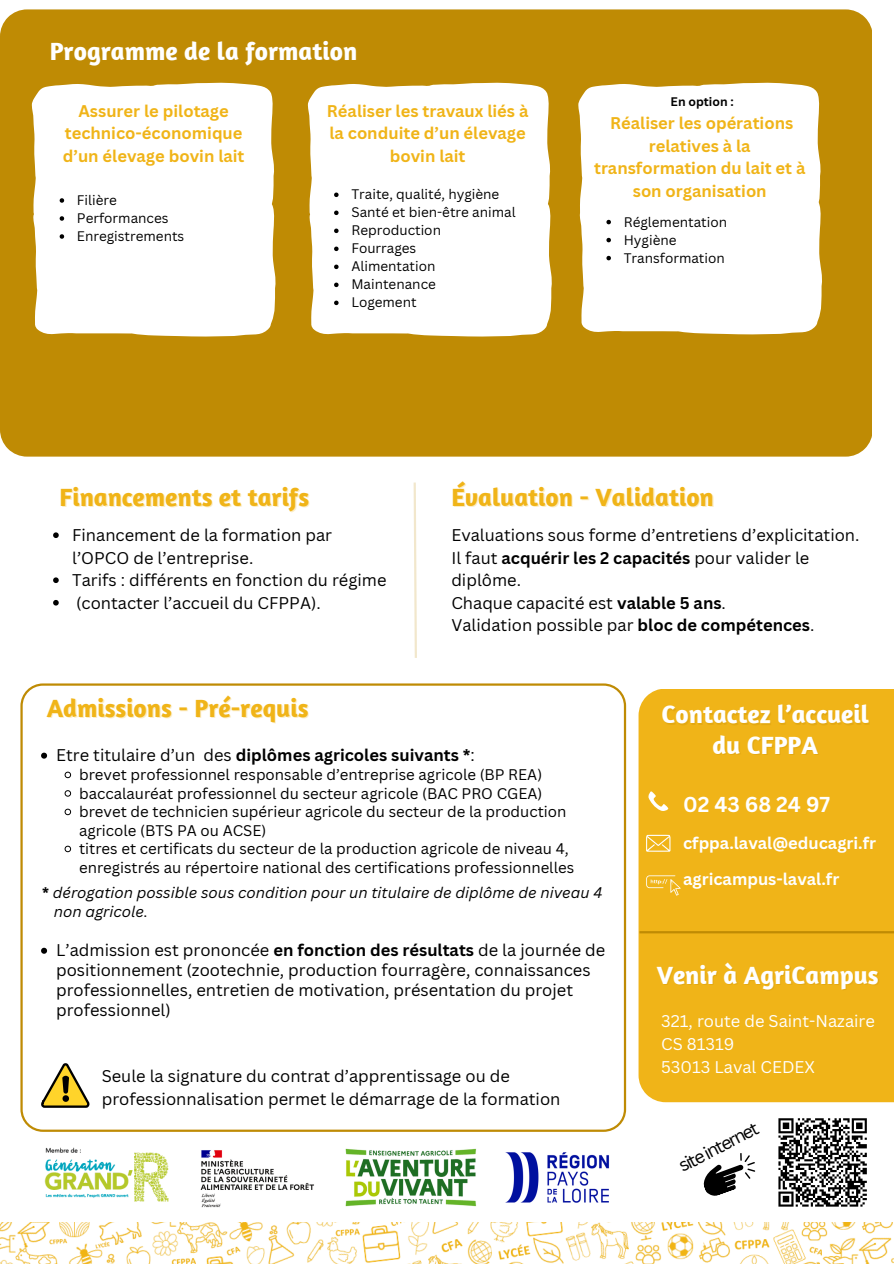
<style>
.page{position:relative;width:894px;height:1264px;background:#fff}
.page>*{position:absolute;margin:0;border:0;box-sizing:border-box;transform-origin:0 0}
.t1{font:700 25.5px "Amaranth";color:#fff}
.t2{font:700 25.5px "Amaranth";color:#f0b418}
.t3{font:700 21px "Canva Sans";color:#fff}
.t4{font:18px "Canva Sans";color:#000}
.t5{font:16.5px/22.5px "Canva Sans";color:#000}
.t6{font:700 16.5px/22.5px "Canva Sans";color:#f0b418;text-align:center}
.t7{font:700 16.5px "Canva Sans";color:#000}
.t8{font:16.5px/22.5px "Canva Sans";color:#fff}
.t9{font:700 16.5px "Canva Sans";color:#fff}
.t10{font:15px/18.5px "Canva Sans";color:#000}
.t11{font:italic 15px/18.5px "Canva Sans";color:#000}
.t12{font:13.5px "Canva Sans";color:#000}
.t13{font:700 12.15px "Canva Sans";color:#000}
.s1{font-weight:700}
.s2{font-weight:400}
.s3{font-weight:700;font-style:normal}
</style>
<div class="page">
<div style="left:0;top:9px;width:871px;height:447px;background:#bf8b04"></div>
<svg style="left:413px;top:482px;width:4px;height:176px"></svg>
<svg style="left:20px;top:684px;width:606px;height:447px"></svg>
<img style="left:0;top:1222px;width:893px;height:41px">
<svg style="left:41px;top:1063px;width:48px;height:44px"></svg>
<svg style="left:41px;top:752px;width:6px;height:6px"></svg>
<svg style="left:64px;top:771px;width:7px;height:7px"></svg>
<svg style="left:64px;top:790px;width:7px;height:6px"></svg>
<svg style="left:64px;top:808px;width:7px;height:7px"></svg>
<svg style="left:64px;top:845px;width:7px;height:7px"></svg>
<svg style="left:41px;top:947px;width:6px;height:6px"></svg>
<svg style="left:32px;top:83px;width:244px;height:253px"></svg>
<svg style="left:308px;top:83px;width:244px;height:253px"></svg>
<svg style="left:578px;top:83px;width:244px;height:251px"></svg>
<svg style="left:53px;top:532px;width:6px;height:6px"></svg>
<svg style="left:53px;top:577px;width:6px;height:6px"></svg>
<svg style="left:53px;top:600px;width:6px;height:5px"></svg>
<div style="left:638px;top:689px;width:255px;height:413px;background:#f0b418"></div>
<hr style="left:639px;top:931px;width:254px;height:2px;background:#bf8b04">
<svg style="left:648px;top:791px;width:20px;height:20px"></svg>
<svg style="left:646px;top:834px;width:24px;height:17px"></svg>
<svg style="left:646px;top:875px;width:34px;height:20px"></svg>
<img style="left:505px;top:1152px;width:104px;height:51px">
<img style="left:44px;top:1147px;width:125px;height:55px">
<img style="left:345px;top:1148px;width:132px;height:59px">
<img style="left:200px;top:1150px;width:114px;height:57px">
<svg style="left:703px;top:1153px;width:52px;height:43px"></svg>
<svg style="left:778px;top:1118px;width:89px;height:89px"></svg>
<h1 class="t1" style="left:50px;top:35px;width:309px">Programme de la formation</h1>
<p class="t6" style="left:63px;top:99px;width:183px">Assurer le pilotage technico-économique d’un élevage bovin lait</p>
<p class="t6" style="left:327px;top:99px;width:203px">Réaliser les travaux liés à la conduite d’un élevage bovin lait</p>
<p class="t12" style="left:77px;top:190px;width:41px">Filière</p>
<p class="t12" style="left:77px;top:208px;width:93px">Performances</p>
<p class="t12" style="left:77px;top:226px;width:109px">Enregistrements</p>
<p class="t12" style="left:351px;top:185px;width:149px">Traite, qualité, hygiène</p>
<p class="t12" style="left:351px;top:203px;width:166px">Santé et bien-être animal</p>
<p class="t12" style="left:351px;top:221px;width:91px">Reproduction</p>
<p class="t12" style="left:351px;top:239px;width:66px">Fourrages</p>
<h1 class="t12" style="left:351px;top:257px;width:85px">Alimentation</h1>
<p class="t12" style="left:351px;top:275px;width:86px">Maintenance</p>
<p class="t12" style="left:351px;top:293px;width:67px">Logement</p>
<p class="t13" style="left:670px;top:93px;width:65px">En option :</p>
<p class="t6" style="left:594px;top:111px;width:213px">Réaliser les opérations relatives à la transformation du lait et à son organisation</p>
<p class="t12" style="left:623px;top:212px;width:105px">Réglementation</p>
<p class="t12" style="left:623px;top:230px;width:54px">Hygiène</p>
<h1 class="t12" style="left:623px;top:248px;width:102px">Transformation</h1>
<h4 class="t2" style="left:60px;top:481px;width:251px">Financements et tarifs</h4>
<p class="t5" style="left:72px;top:523px;width:261px">Financement de la formation par l’OPCO de l’entreprise.</p>
<h1 class="t5" style="left:72px;top:568px;width:316px">Tarifs : différents en fonction du régime</h1>
<p class="t5" style="left:76px;top:591px;width:246px">(contacter l’accueil du CFPPA).</p>
<p class="t2" style="left:451px;top:481px;width:264px">Évaluation - Validation</p>
<p class="t5" style="left:451px;top:523px;width:409px">Evaluations sous forme d’entretiens d’explicitation.<br>Il faut <span class="s1">acquérir les 2 capacités</span> pour valider le diplôme.<br>Chaque capacité est <span class="s1">valable 5 ans</span>.</p>
<p class="t5" style="left:451px;top:613px;width:364px">Validation possible par <span class="s1">bloc de compétences</span>.</p>
<p class="t2" style="left:47px;top:692px;width:263px">Admissions - Pré-requis</p>
<p class="t7" style="left:56px;top:743px;width:420px"><span class="s2">Etre titulaire d’un des</span> diplômes agricoles suivants *<span class="s2">:</span></p>
<p class="t10" style="left:79px;top:765px;width:464px">brevet professionnel responsable d’entreprise agricole (BP REA)</p>
<p class="t10" style="left:79px;top:783px;width:464px">baccalauréat professionnel du secteur agricole (BAC PRO CGEA)</p>
<p class="t10" style="left:79px;top:802px;width:489px">brevet de technicien supérieur agricole du secteur de la production agricole (BTS PA ou ACSE)</p>
<p class="t10" style="left:79px;top:839px;width:496px">titres et certificats du secteur de la production agricole de niveau 4, enregistrés au répertoire national des certifications professionnelles</p>
<p class="t11" style="left:54px;top:883px;width:550px;text-indent:-12px"><span class="s3">*</span> dérogation possible sous condition pour un titulaire de diplôme de niveau 4 non agricole.</p>
<p class="t5" style="left:56px;top:939px;width:550px;line-height:20px">L’admission est prononcée <span class="s1">en fonction des résultats</span> de la journée de positionnement (zootechnie, production fourragère, connaissances professionnelles, entretien de motivation, présentation du projet professionnel)</p>
<p class="t5" style="left:102px;top:1064px;width:460px">Seule la signature du contrat d’apprentissage ou de professionnalisation permet le démarrage de la formation</p>
<p class="t1" style="left:661px;top:698px;width:209px">Contactez l’accueil</p>
<p class="t1" style="left:712px;top:729px;width:107px">du CFPPA</p>
<p class="t3" style="left:683px;top:789px;width:148px">02 43 68 24 97</p>
<p class="t9" style="left:683px;top:831px;width:195px">cfppa.laval@educagri.fr</p>
<h5 class="t9" style="left:683px;top:867px;width:158px">agricampus-laval.fr</h5>
<p class="t1" style="left:656px;top:958px;width:223px">Venir à AgriCampus</p>
<p class="t8" style="left:661px;top:1009px;width:215px">321, route de Saint-Nazaire<br>CS 81319<br>53013 Laval CEDEX</p>
<h4 class="t4" style="left:674px;top:1155px;width:88px;rotate:-27deg">site internet</h4>
</div>
